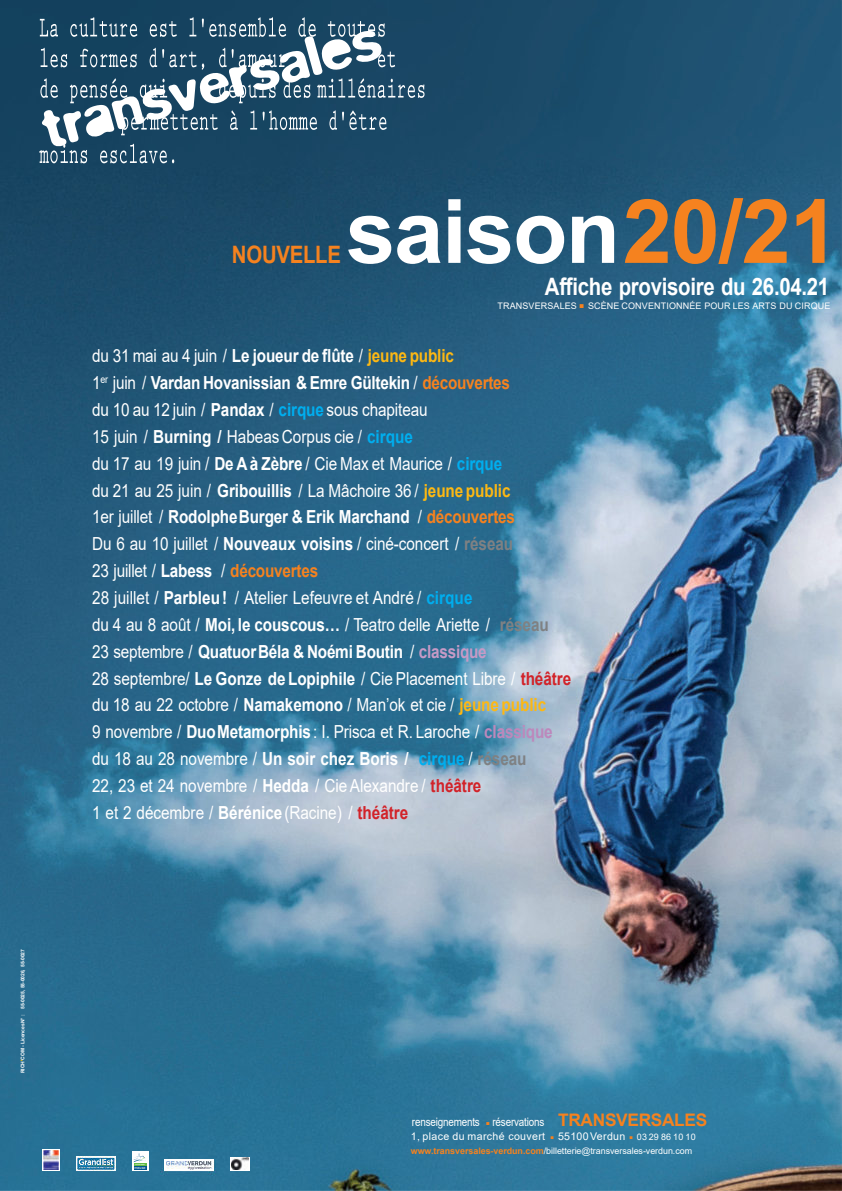
<style>
.page{position:relative;width:842px;height:1191px;background:#fff}
.page>*{position:absolute;margin:0;border:0;box-sizing:border-box;transform-origin:0 0}
.t1{font:700 88.9px "Arial";letter-spacing:-.015em;color:#fff}
.t2{font:700 24px "Arial";letter-spacing:-.015em;color:#fff;scale:.85 1}
.t3{font:700 24px "Arial";letter-spacing:-.015em;color:#f5821f;scale:.85 1}
.t4{font:18px/26.8px "Arial";letter-spacing:-.005em;color:#fff;scale:.85 1}
.t5{font:11.6px "Arial";letter-spacing:-.02em;color:#fff;scale:.85 1}
.t6{font:10.6px "Arial";letter-spacing:.03em;color:#fff}
.t7{font:9px "Arial";letter-spacing:.015em;color:#fff}
.t8{font:8.9px "Arial";letter-spacing:-.005em;color:#fff}
.t9{font:700 5px "Arial";letter-spacing:-.015em;color:#fff}
.t10{font:3.6px "Arial";letter-spacing:.02em;color:#fff}
.t11{font:700 1.3px "Arial";letter-spacing:-.025em;color:#fff;scale:.89 1}
.s1{font-weight:900;color:#ffcb04}
.s2{color:#f5821f}
.s3{font-family:"Consolas";font-size:7px;color:#f5821f}
.s4{font-weight:700}
.s5{font-weight:700;color:#fdb813}
.s6{font-weight:700;color:#f5821f}
.s7{font-weight:700;color:#00aeef}
.s8{font-weight:700;color:#7f8183}
.s9{font-weight:700;color:#c69ac6}
.s10{font-weight:700;color:#d22329}
.s11{font-weight:700;color:#bd88bc}
.s12{font-family:"Consolas";font-size:5.3px;color:#f5821f}
.s13{font-weight:700;font-size:17.3px;color:#f5821f}
.s14{font-family:"Consolas";font-size:5px;color:#f5821f}
.s15{font-size:8.9px}
</style>
<div class="page">
<img style="left:0;top:0;width:842px;height:1191px">
<svg style="left:39px;top:17px;width:385px;height:146px;background:#42677f"></svg>
<svg style="left:43px;top:1149px;width:17px;height:22px"></svg>
<img style="left:44px;top:1150px;width:15px;height:19px">
<svg style="left:132px;top:1152px;width:16px;height:19px"></svg>
<svg style="left:134px;top:1165px;width:12px;height:4px"></svg>
<svg style="left:134px;top:1153px;width:12px;height:12px"></svg>
<div style="left:165px;top:1159px;width:49px;height:12px;background:#fff"></div>
<img style="left:167px;top:1161px;width:46px;height:9px">
<svg style="left:230px;top:1157px;width:20px;height:14px"></svg>
<img style="left:232px;top:1158px;width:17px;height:11px">
<img style="left:76px;top:1156px;width:40px;height:14px">
<p class="t9" style="left:21px;top:1073px;width:126px;rotate:-90deg">RICH<span class="s1">’</span>COM - LicencesN° : 55-0025, 55-0026, 55-0027</p>
<h2 class="t3" style="left:232px;top:245px;width:130px">NOUVELLE</h2>
<h1 class="t1" style="left:346px;top:198px;width:494px">saison<span class="s2">20/21</span></h1>
<h2 class="t2" style="left:545px;top:277px;width:336px">Affiche provisoire du 26.04.21</h2>
<p class="t7" style="left:498px;top:302px;width:334px">TRANSVERSALES <span class="s3">■</span> SCÈNE CONVENTIONNÉE POUR LES ARTS DU CIRQUE</p>
<p class="t4" style="left:92px;top:344px;width:565px">du 31 mai au 4 juin / <span class="s4">Le joueur de flûte</span> / <span class="s5">jeune public<br></span>1<sup>er</sup> juin / <span class="s4">Vardan Hovanissian &amp; Emre Gültekin</span> / <span class="s6">découvertes<br></span>du 10 au 12 juin / <span class="s4">Pandax</span> / <span class="s7">cirque</span> sous chapiteau<br>15 juin / <span class="s4">Burning /</span> Habeas Corpus cie / <span class="s7">cirque<br></span>du 17 au 19 juin / <span class="s4">De Aà Zèbre</span> / Cie Max et Maurice / <span class="s7">cirque<br></span>du 21 au 25 juin / <span class="s4">Gribouillis</span> / La Mâchoire 36 / <span class="s5">jeune public<br></span>1er juillet / <span class="s4">RodolpheBurger &amp; Erik Marchand</span> / <span class="s6">découvertes<br></span>Du 6 au 10 juillet / <span class="s4">Nouveaux voisins</span> / ciné-concert / <span class="s8">réseau<br></span>23 juillet / <span class="s4">Labess</span> / <span class="s6">découvertes<br></span>28 juillet / <span class="s4">Parbleu!</span> / Atelier Lefeuvre et André / <span class="s7">cirque<br></span>du 4 au 8 août / <span class="s4">Moi, le couscous…</span> / Teatro delle Ariette / <span class="s8">réseau<br></span>23 septembre / <span class="s4">QuatuorBéla &amp; Noémi Boutin</span> / <span class="s9">classique<br></span>28 septembre/ <span class="s4">Le Gonze de Lopiphile</span> / Cie Placement Libre / <span class="s10">théâtre </span>du 18 au 22 octobre / <span class="s4">Namakemono</span> / Man’ok et cie / <span class="s5">jeune public<br></span>9 novembre / <span class="s4">DuoMetamorphis</span>: I. Prisca et R. Laroche / <span class="s11">classique </span>du 18 au 28 novembre / <span class="s4">Un soir chez Boris /</span> <span class="s7">cirque</span> / <span class="s8">réseau<br></span>22, 23 et 24 novembre / <span class="s4">Hedda</span> / Cie Alexandre / <span class="s10">théâtre<br></span>1 et 2 décembre / <span class="s4">Bérénice</span>(Racine) / <span class="s10">théâtre</span></p>
<p class="t5" style="left:412px;top:1117px;width:349px">renseignements <span class="s12">■</span> réservations <span class="s13">TRANSVERSALES</span></p>
<p class="t11" style="left:135px;top:1164px;width:12px">LEDÉPARTEMENT</p>
<p class="t10" style="left:134px;top:1166px;width:13px">meuse</p>
<p class="t6" style="left:411px;top:1132px;width:286px">1, place du marché couvert <span class="s14">■</span> 55100Verdun <span class="s14">■</span> <span class="s15">03 29 86 10 10</span></p>
<p class="t8" style="left:411px;top:1147px;width:283px"><span class="s6">www.transversales-verdun.com</span>/billetterie@transversales-verdun.com</p>
</div>
